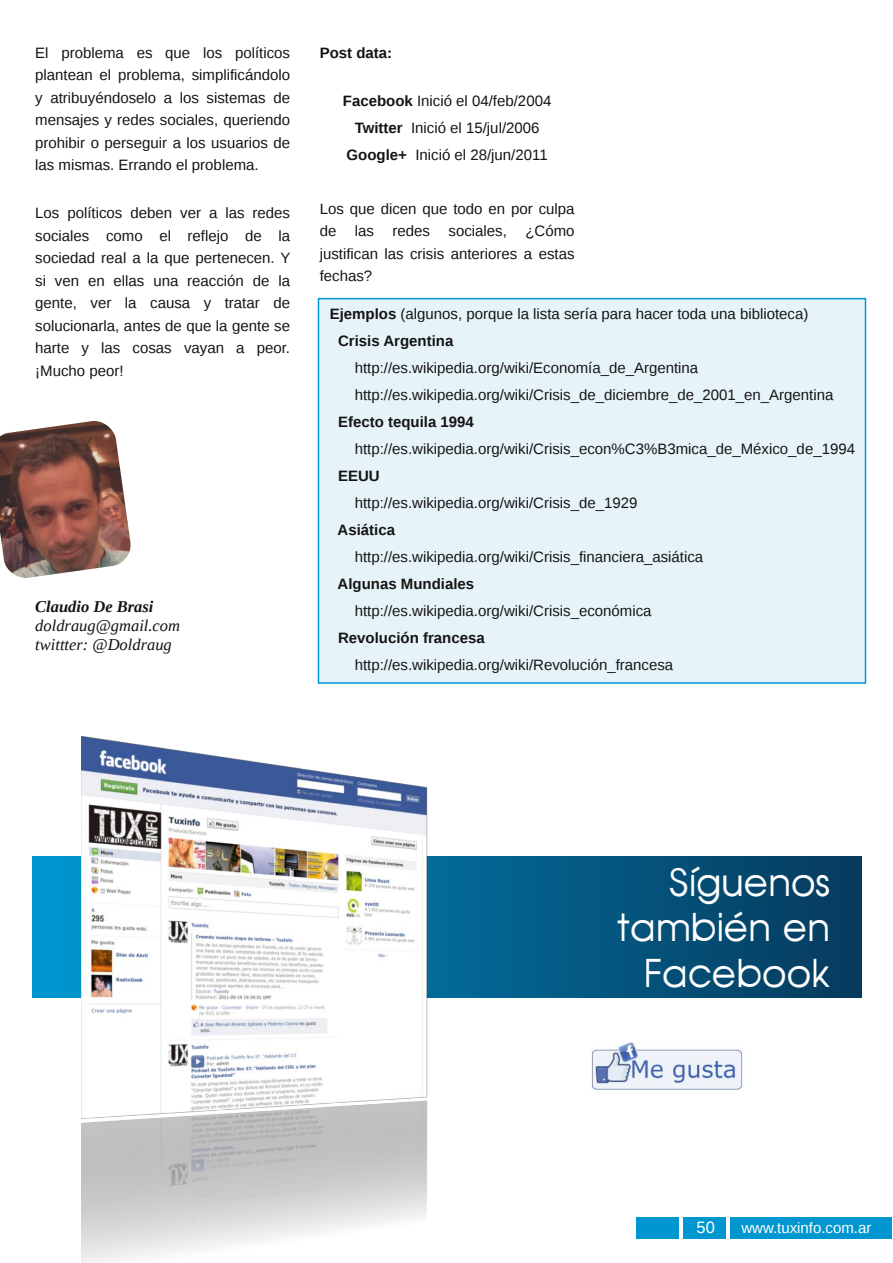
<style>
.page{position:relative;width:893px;height:1263px;background:#fff}
.page>*{position:absolute;margin:0;border:0;box-sizing:border-box;transform-origin:0 0}
.t1{font:37.5px/45.5px "Avante";color:#fff;text-align:right}
.t2{font:italic 16.5px/18.9px "Liberation Serif";color:#161413}
.t3{font:italic 700 16.5px "Liberation Serif";color:#161413}
.t4{font:16.5px "Liberation Sans";color:#fff}
.t5{font:15px/22.5px "Liberation Sans";color:#161413;text-align:justify}
.t6{font:700 15px "Liberation Sans";color:#161413}
.t7{font:15px "Liberation Sans";color:#fff}
.s1{font-weight:700}
</style>
<div class="page">
<div style="left:636px;top:1218px;width:256px;height:21px;background:#0097d1"></div>
<hr style="left:679px;top:1215px;width:4px;height:40px;background:#fff">
<hr style="left:726px;top:1209px;width:4px;height:40px;background:#fff">
<img style="left:0;top:421px;width:131px;height:157px">
<div style="left:318px;top:299px;width:547px;height:384px;background:#e6f4fa"></div>
<div style="left:318px;top:298px;width:548px;height:386px;border:2px solid #0097d1"></div>
<svg style="left:33px;top:856px;width:828px;height:142px;background:#045983"></svg>
<img style="left:82px;top:736px;width:345px;height:527px">
<img style="left:591px;top:1042px;width:152px;height:48px">
<p class="t5" style="left:35px;top:41px;width:256px">El problema es que los políticos plantean el problema, simplificándolo y atribuyéndoselo a los sistemas de mensajes y redes sociales, queriendo prohibir o perseguir a los usuarios de las mismas. Errando el problema.</p>
<p class="t5" style="left:35px;top:202px;width:257px">Los políticos deben ver a las redes sociales como el reflejo de la sociedad real a la que pertenecen. Y si ven en ellas una reacción de la gente, ver la causa y tratar de solucionarla, antes de que la gente se harte y las cosas vayan a peor. ¡Mucho peor!</p>
<p class="t3" style="left:35px;top:597px;width:120px">Claudio De Brasi</p>
<p class="t2" style="left:35px;top:616px;width:146px">doldraug@gmail.com twittter: @Doldraug</p>
<p class="t6" style="left:320px;top:44px;width:74px">Post data:</p>
<p class="t5" style="left:343px;top:87px;width:210px;line-height:27px;text-align:center"><span class="s1">Facebook</span> Inició el 04/feb/2004<br><span class="s1">Twitter</span> Inició el 15/jul/2006<br><span class="s1">Google+</span> Inició el 28/jun/2011</p>
<p class="t5" style="left:320px;top:197px;width:256px">Los que dicen que todo en por culpa de las redes sociales, ¿Cómo justifican las crisis anteriores a estas fechas?</p>
<p class="t5" style="left:338px;top:301px;width:472px;line-height:27px;text-indent:-8px"><span class="s1">Ejemplos</span> (algunos, porque la lista sería para hacer toda una biblioteca)<br><span class="s1">Crisis Argentina</span></p>
<p class="t5" style="left:355px;top:355px;width:480px;line-height:27px">http://es.wikipedia.org/wiki/Economía_de_Argentina http://es.wikipedia.org/wiki/Crisis_de_diciembre_de_2001_en_Argentina</p>
<p class="t6" style="left:338px;top:413px;width:137px">Efecto tequila 1994</p>
<p class="t5" style="left:355px;top:438px;width:502px">http://es.wikipedia.org/wiki/Crisis_econ%C3%B3mica_de_México_de_1994</p>
<p class="t6" style="left:338px;top:467px;width:43px">EEUU</p>
<p class="t5" style="left:355px;top:492px;width:284px">http://es.wikipedia.org/wiki/Crisis_de_1929</p>
<p class="t6" style="left:337px;top:521px;width:59px">Asiática</p>
<p class="t5" style="left:355px;top:546px;width:350px">http://es.wikipedia.org/wiki/Crisis_financiera_asiática</p>
<p class="t6" style="left:337px;top:575px;width:138px">Algunas Mundiales</p>
<p class="t5" style="left:355px;top:600px;width:298px">http://es.wikipedia.org/wiki/Crisis_económica</p>
<p class="t6" style="left:338px;top:629px;width:148px">Revolución francesa</p>
<p class="t5" style="left:355px;top:654px;width:320px">http://es.wikipedia.org/wiki/Revolución_francesa</p>
<h1 class="t1" style="left:617px;top:859px;width:214px">Síguenos también en<br>Facebook</h1>
<p class="t4" style="left:696px;top:1218px;width:20px">50</p>
<p class="t7" style="left:741px;top:1219px;width:132px">www.tuxinfo.com.ar</p>
</div>
